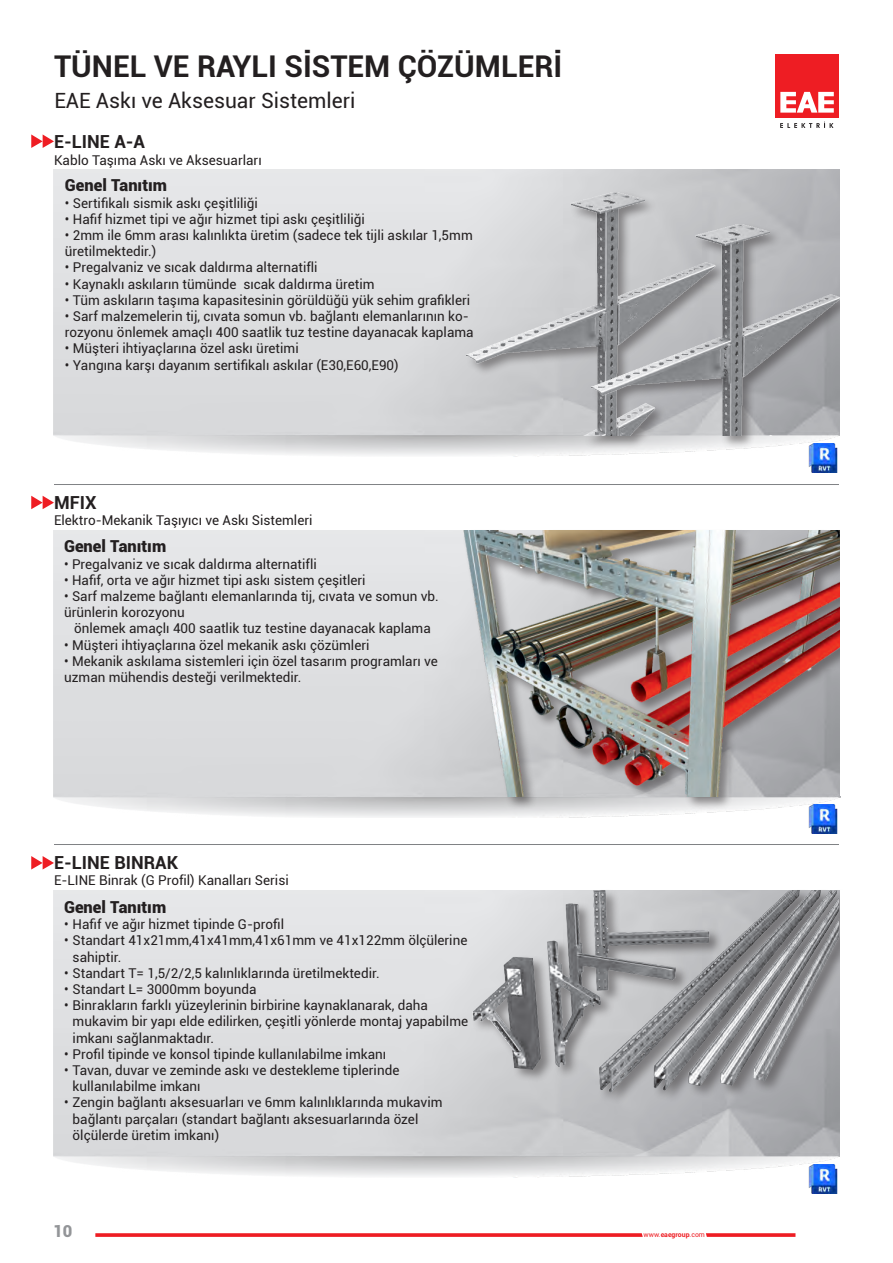
<style>
.page{position:relative;width:893px;height:1263px;background:#fff}
.page>*{position:absolute;margin:0;border:0;box-sizing:border-box;transform-origin:0 0}
.t1{font:700 30px "Roboto";color:#231f20}
.t2{font:21px "Roboto";color:#231f20}
.t3{font:700 18px "Roboto";color:#231f20}
.t4{font:900 16.5px "Roboto";color:#231f20}
.t5{font:900 16.5px "Roboto";color:#939598}
.t6{font:13.5px/16.2px "Roboto";color:#231f20}
.t7{font:6.9px "Roboto";color:#ee1d23}
.s1{font-weight:700}
</style>
<div class="page">
<svg style="left:95px;top:1233px;width:700px;height:4px;background:#f04348"></svg>
<div style="left:775px;top:54px;width:64px;height:64px;background:#ee1d23"></div>
<svg style="left:780px;top:92px;width:54px;height:21px"></svg>
<svg style="left:780px;top:122px;width:53px;height:6px"></svg>
<div style="left:465px;top:191px;width:388px;height:258px;background:#231f20;opacity:.45"></div>
<img style="left:466px;top:193px;width:249px;height:242px">
<img style="left:591px;top:225px;width:249px;height:210px">
<div style="left:462px;top:529px;width:393px;height:281px;background:#231f20;opacity:.45"></div>
<img style="left:458px;top:531px;width:382px;height:265px">
<img style="left:53px;top:891px;width:787px;height:287px">
<img style="left:397px;top:891px;width:443px;height:218px">
<svg style="left:31px;top:134px;width:23px;height:14px"></svg>
<svg style="left:31px;top:496px;width:23px;height:13px"></svg>
<svg style="left:31px;top:856px;width:23px;height:13px"></svg>
<hr style="left:54px;top:484px;width:785px;height:1px;background:#808285">
<hr style="left:54px;top:844px;width:785px;height:1px;background:#808285">
<img style="left:808px;top:443px;width:30px;height:30px">
<img style="left:808px;top:804px;width:30px;height:30px">
<img style="left:808px;top:1165px;width:30px;height:29px">
<div style="left:840px;top:170px;width:46px;height:266px;background:#fff"></div>
<div style="left:840px;top:530px;width:46px;height:266px;background:#fff"></div>
<h1 class="t1" style="left:54px;top:45px;width:510px">TÜNEL VE RAYLI SİSTEM ÇÖZÜMLERİ</h1>
<p class="t2" style="left:54px;top:86px;width:303px">EAE Askı ve Aksesuar Sistemleri</p>
<p class="t3" style="left:54px;top:129px;width:93px">E-LINE A-A</p>
<p class="t6" style="left:54px;top:151px;width:209px">Kablo Taşıma Askı ve Aksesuarları</p>
<p class="t4" style="left:65px;top:174px;width:104px">Genel Tanıtım</p>
<p class="t6" style="left:65px;top:194px;width:195px">• Sertifikalı sismik askı çeşitliliği</p>
<p class="t6" style="left:65px;top:210px;width:301px">• Hafif hizmet tipi ve ağır hizmet tipi askı çeşitliliği</p>
<p class="t6" style="left:65px;top:227px;width:409px">• 2mm ile 6mm arası kalınlıkta üretim (sadece tek tijli askılar 1,5mm üretilmektedir.)</p>
<p class="t6" style="left:65px;top:259px;width:254px">• Pregalvaniz ve sıcak daldırma alternatifli</p>
<p class="t6" style="left:65px;top:275px;width:311px">• Kaynaklı askıların tümünde sıcak daldırma üretim</p>
<p class="t6" style="left:65px;top:291px;width:407px">• Tüm askıların taşıma kapasitesinin görüldüğü yük sehim grafikleri</p>
<p class="t6" style="left:65px;top:308px;width:410px">• Sarf malzemelerin tij, cıvata somun vb. bağlantı elemanlarının ko&shy;rozyonu önlemek amaçlı 400 saatlik tuz testine dayanacak kaplama</p>
<p class="t6" style="left:65px;top:340px;width:235px">• Müşteri ihtiyaçlarına özel askı üretimi</p>
<p class="t6" style="left:65px;top:356px;width:335px">• Yangına karşı dayanım sertifikalı askılar (E30,E60,E90)</p>
<p class="t3" style="left:54px;top:490px;width:44px">MFIX</p>
<p class="t6" style="left:54px;top:512px;width:260px">Elektro-Mekanik Taşıyıcı ve Askı Sistemleri</p>
<p class="t4" style="left:64px;top:535px;width:104px">Genel Tanıtım</p>
<p class="t6" style="left:64px;top:555px;width:254px">• Pregalvaniz ve sıcak daldırma alternatifli</p>
<p class="t6" style="left:64px;top:571px;width:303px">• Hafif, orta ve ağır hizmet tipi askı sistem çeşitleri</p>
<p class="t6" style="left:64px;top:588px;width:376px">• Sarf malzeme bağlantı elemanlarında tij, cıvata ve somun vb. ürünlerin korozyonu</p>
<p class="t6" style="left:74px;top:620px;width:358px">önlemek amaçlı 400 saatlik tuz testine dayanacak kaplama</p>
<p class="t6" style="left:64px;top:636px;width:307px">• Müşteri ihtiyaçlarına özel mekanik askı çözümleri</p>
<p class="t6" style="left:64px;top:652px;width:375px">• Mekanik askılama sistemleri için özel tasarım programları ve uzman mühendis desteği verilmektedir.</p>
<p class="t3" style="left:54px;top:850px;width:126px">E-LINE BINRAK</p>
<p class="t6" style="left:54px;top:872px;width:236px">E-LINE Binrak (G Profil) Kanalları Serisi</p>
<p class="t4" style="left:64px;top:895px;width:104px">Genel Tanıtım</p>
<p class="t6" style="left:64px;top:916px;width:221px">• Hafif ve ağır hizmet tipinde G-profil</p>
<p class="t6" style="left:73px;top:932px;width:396px;text-indent:-9px">• Standart 41x21mm,41x41mm,41x61mm ve 41x122mm ölçülerine sahiptir.</p>
<p class="t6" style="left:64px;top:964px;width:317px">• Standart T= 1,5/2/2,5 kalınlıklarında üretilmektedir.</p>
<p class="t6" style="left:64px;top:981px;width:194px">• Standart L= 3000mm boyunda</p>
<p class="t6" style="left:73px;top:997px;width:397px;text-indent:-9px">• Binrakların farklı yüzeylerinin birbirine kaynaklanarak, daha mukavim bir yapı elde edilirken, çeşitli yönlerde montaj yapabilme imkanı sağlanmaktadır.</p>
<p class="t6" style="left:64px;top:1045px;width:324px">• Profil tipinde ve konsol tipinde kullanılabilme imkanı</p>
<p class="t6" style="left:73px;top:1062px;width:328px;text-indent:-9px">• Tavan, duvar ve zeminde askı ve destekleme tiplerinde kullanılabilme imkanı</p>
<p class="t6" style="left:73px;top:1094px;width:371px;text-indent:-9px">• Zengin bağlantı aksesuarları ve 6mm kalınlıklarında mukavim bağlantı parçaları (standart bağlantı aksesuarlarında özel ölçülerde üretim imkanı)</p>
<p class="t5" style="left:53px;top:1219px;width:21px">10</p>
<p class="t7" style="left:644px;top:1229px;width:63px">www.<span class="s1">eaegroup</span>.com</p>
</div>
